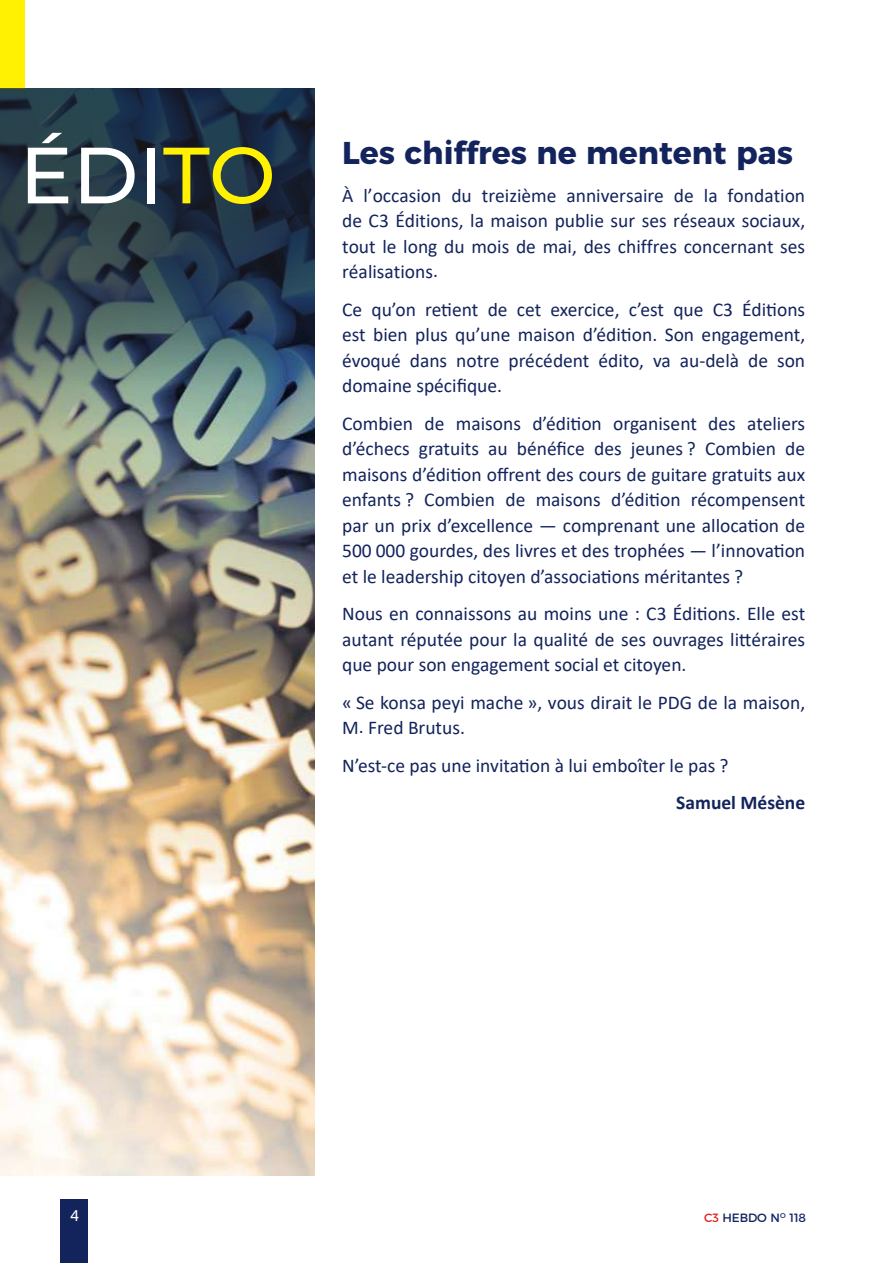
<style>
.page{position:relative;width:893px;height:1263px;background:#fff}
.page>*{position:absolute;margin:0;border:0;box-sizing:border-box;transform-origin:0 0}
.t1{font:500 79.5px "Montserrat";color:#fff}
.t2{font:700 31.5px "Montserrat";color:#13235c}
.t3{font:19.5px/25.5px "Calibri";color:#13235c;text-align:justify}
.t4{font:700 19.5px "Calibri";color:#13235c}
.t5{font:16.5px "Acumin Pro";color:#fff}
.t6{font:12px "Montserrat";color:#13235c}
.s1{color:#fff101}
.s2{color:#e12020}
.s3{color:#142768}
</style>
<div class="page">
<div style="left:60px;top:1199px;width:27px;height:64px;background:#13235c"></div>
<img style="left:0;top:436px;width:315px;height:739px">
<div style="left:0;top:0;width:24px;height:88px;background:#fff101"></div>
<img style="left:0;top:88px;width:315px;height:348px">
<h1 class="t1" style="left:20px;top:120px;width:258px">ÉDI<span class="s1">TO</span></h1>
<h2 class="t2" style="left:342px;top:127px;width:452px">Les chiffres ne mentent pas</h2>
<p class="t3" style="left:342px;top:182px;width:465px">À l’occasion du treizième anniversaire de la fondation de C3 Éditions, la maison publie sur ses réseaux sociaux, tout le long du mois de mai, des chiffres concernant ses réalisations.</p>
<p class="t3" style="left:342px;top:296px;width:465px">Ce qu’on retient de cet exercice, c’est que C3 Éditions est bien plus qu’une maison d’édition. Son engagement, évoqué dans notre précédent édito, va au-delà de son domaine spécifique.</p>
<p class="t3" style="left:342px;top:410px;width:465px">Combien de maisons d’édition organisent des ateliers d’échecs gratuits au bénéfice des jeunes ? Combien de maisons d’édition offrent des cours de guitare gratuits aux enfants ? Combien de maisons d’édition récompensent par un prix d’excellence — comprenant une allocation de 500 000 gourdes, des livres et des trophées — l’innovation et le leadership citoyen d’associations méritantes ?</p>
<p class="t3" style="left:342px;top:601px;width:465px">Nous en connaissons au moins une : C3 Éditions. Elle est autant réputée pour la qualité de ses ouvrages littéraires que pour son engagement social et citoyen.</p>
<p class="t3" style="left:342px;top:689px;width:465px">« Se konsa peyi mache », vous dirait le PDG de la maison,<br>M. Fred Brutus.</p>
<p class="t3" style="left:342px;top:752px;width:388px">N’est-ce pas une invitation à lui emboîter le pas ?</p>
<p class="t4" style="left:676px;top:789px;width:130px">Samuel Mésène</p>
<p class="t5" style="left:70px;top:1204px;width:10px">4</p>
<p class="t6" style="left:704px;top:1208px;width:104px"><span class="s2">C3</span> HEBDO <span class="s3">N</span><sup>O</sup> <span class="s3">118</span></p>
</div>
